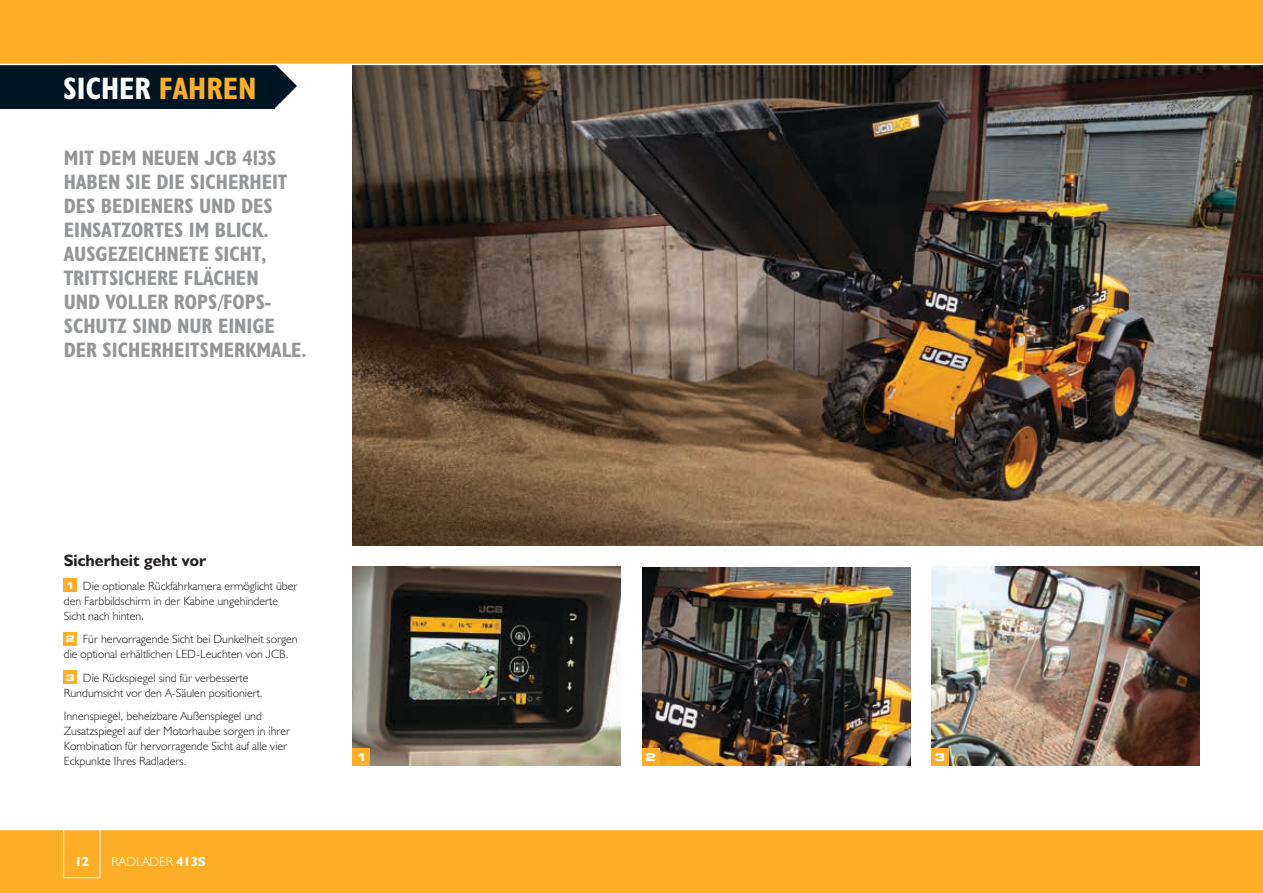
<style>
.page{position:relative;width:1263px;height:893px;background:#fff}
.page>*{position:absolute;margin:0;border:0;box-sizing:border-box;transform-origin:0 0}
.t1{font:31.2px "JCB Bold Condensed";color:#fff}
.t2{font:21px/24px "JCB Bold Condensed";color:#949698}
.t3{font:16.5px "JCB Bold";color:#231f20}
.t4{font:13.2px "JCB Light";color:#fff}
.t5{font:13.2px "JCB Bold";color:#fff}
.t6{font:12px/15px "JCB Light";color:#231f20}
.t7{font:700 expanded 10.5px "Square 721 BT";color:#fff}
.s1{color:#fcaf26}
.s2{font-family:"Square 721 BT";font-weight:700;font-stretch:expanded;font-size:9.15px;color:#fff}
.s3{font-family:"JCB Bold"}
</style>
<div class="page">
<img style="left:642px;top:567px;width:268px;height:199px">
<img style="left:353px;top:567px;width:268px;height:198px">
<img style="left:931px;top:567px;width:268px;height:198px">
<svg style="left:274px;top:65px;width:23px;height:44px"></svg>
<div style="left:0;top:52px;width:274px;height:57px;background:#001522"></div>
<img style="left:353px;top:65px;width:910px;height:481px">
<div style="left:64px;top:579px;width:13px;height:13px;background:#fcaf26"></div>
<div style="left:64px;top:632px;width:13px;height:13px;background:#fcaf26"></div>
<div style="left:64px;top:671px;width:13px;height:13px;background:#fcaf26"></div>
<div style="left:642px;top:748px;width:17px;height:17px;background:#fcaf26"></div>
<div style="left:931px;top:748px;width:17px;height:17px;background:#fcaf26"></div>
<div style="left:353px;top:748px;width:17px;height:17px;background:#fcaf26"></div>
<div style="left:0;top:0;width:1263px;height:64px;background:#fcaf26"></div>
<div style="left:0;top:829px;width:1263px;height:64px;background:#fcaf26"></div>
<hr style="left:0;top:829px;width:1263px;height:1px;background:#fff">
<hr style="left:0;top:64px;width:1263px;height:1px;background:#fff">
<div style="left:63px;top:829px;width:37px;height:49px;border:1px solid #fff"></div>
<h1 class="t1" style="left:63px;top:69px;width:194px">SICHER <span class="s1">FAHREN</span></h1>
<h2 class="t2" style="left:64px;top:145px;width:244px">MIT DEM NEUEN JCB 413S<br>HABEN SIE DIE SICHERHEIT<br>DES BEDIENERS UND DES<br>EINSATZORTES IM BLICK.<br>AUSGEZEICHNETE SICHT,<br>TRITTSICHERE FLÄCHEN<br>UND VOLLER ROPS/FOPS-<br>SCHUTZ SIND NUR EINIGE<br>DER SICHERHEITSMERKMALE.</h2>
<h3 class="t3" style="left:64px;top:550px;width:144px">Sicherheit geht vor</h3>
<p class="t6" style="left:64px;top:578px;width:235px"><span class="s2">1</span> Die optionale Rückfahrkamera ermöglicht über den Farbbildschirm in der Kabine ungehinderte<br>Sicht nach hinten.</p>
<p class="t6" style="left:64px;top:632px;width:235px"><span class="s2">2</span> Für hervorragende Sicht bei Dunkelheit sorgen die optional erhältlichen LED-Leuchten von JCB.</p>
<p class="t6" style="left:64px;top:670px;width:201px"><span class="s2">3</span> Die Rückspiegel sind für verbesserte<br>Rundumsicht vor den A-Säulen positioniert.</p>
<p class="t6" style="left:64px;top:709px;width:228px">Innenspiegel, beheizbare Außenspiegel und Zusatzspiegel auf der Motorhaube sorgen in ihrer Kombination für hervorragende Sicht auf alle vier Eckpunkte Ihres Radladers.</p>
<p class="t5" style="left:75px;top:853px;width:16px">12</p>
<p class="t4" style="left:112px;top:853px;width:96px">RADLADER <span class="s3">413S</span></p>
<p class="t7" style="left:356px;top:751px;width:12px">1</p>
<p class="t7" style="left:645px;top:751px;width:12px">2</p>
<p class="t7" style="left:935px;top:751px;width:12px">3</p>
</div>
